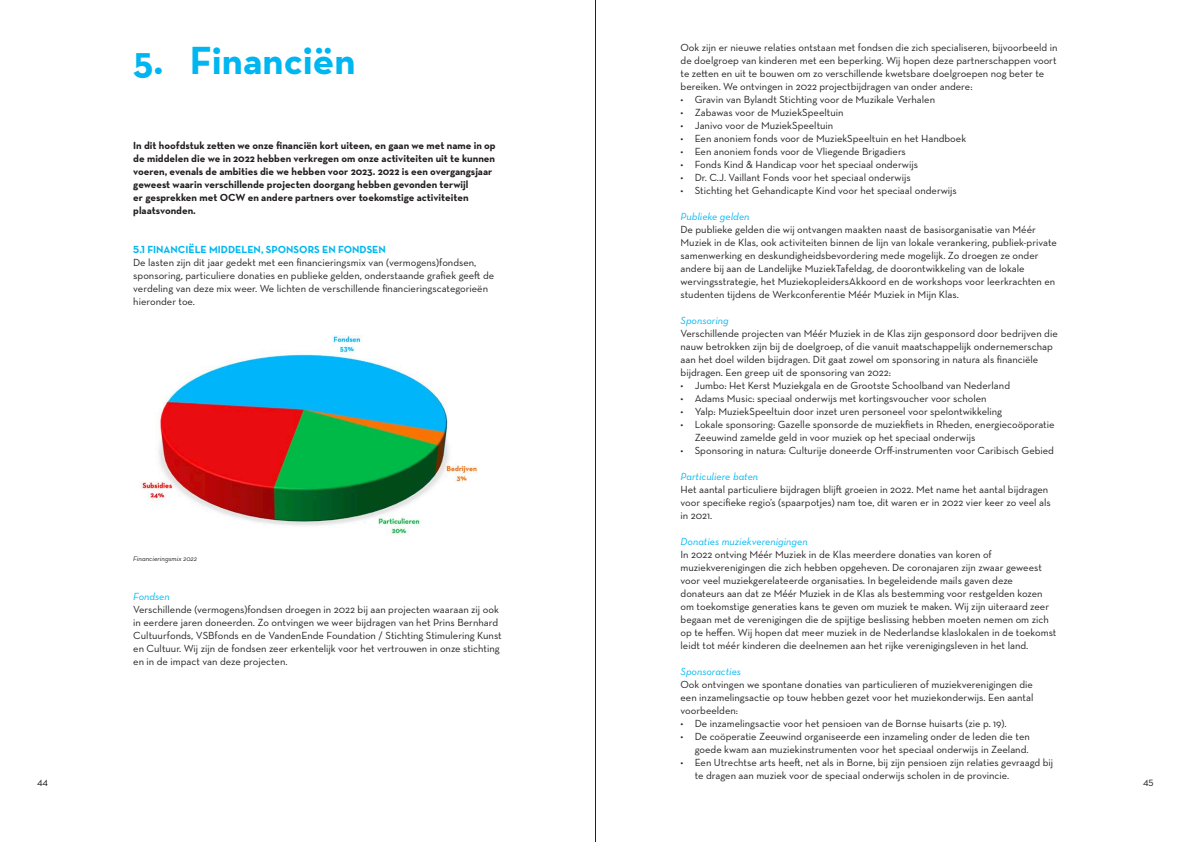
<style>
.page{position:relative;width:1191px;height:842px;background:#fff}
.page>*{position:absolute;margin:0;border:0;box-sizing:border-box;transform-origin:0 0}
._02_H-1{font:700 40px "Neutraface Text";color:#00b6f0}
._01_Brood{font:10.5px/13px "Neutraface Text";color:#231f20}
._01A_Opsomming{font:10.5px/13px "Neutraface Text";color:#231f20}
._01_Brood-2{font:700 10.5px/13px "Neutraface Text";color:#231f20}
._05_H-4_Italic{font:italic 10.5px "Neutraface Text";color:#00b6f0}
._03_H-2{font:700 10.5px "Neutraface Text";color:#00b6f0}
.Bijschriften{font:italic 7px "Neutraface Text";color:#231f20}
</style>
<div class="page">
<hr style="left:595px;top:0;width:1px;height:842px;background:#231f20">
<img style="left:140px;top:336px;width:338px;height:200px">
<p class="_02_H-1" style="left:133px;top:34px;width:224px">5. Financiën</p>
<p class="_01_Brood" style="left:680px;top:40px;width:378px">Ook zijn er nieuwe relaties ontstaan met fondsen die zich specialiseren, bijvoorbeeld in de doelgroep van kinderen met een beperking. Wij hopen deze partnerschappen voort te zetten en uit te bouwen om zo verschillende kwetsbare doelgroepen nog beter te bereiken. We ontvingen in 2022 projectbijdragen van onder andere:</p>
<p class="_01A_Opsomming" style="left:680px;top:92px;width:256px">• Gravin van Bylandt Stichting voor de Muzikale Verhalen</p>
<p class="_01A_Opsomming" style="left:680px;top:105px;width:164px">• Zabawas voor de MuziekSpeeltuin</p>
<p class="_01A_Opsomming" style="left:680px;top:118px;width:154px">• Janivo voor de MuziekSpeeltuin</p>
<p class="_01A_Opsomming" style="left:680px;top:131px;width:287px">• Een anoniem fonds voor de MuziekSpeeltuin en het Handboek</p>
<p class="_01A_Opsomming" style="left:680px;top:144px;width:227px">• Een anoniem fonds voor de Vliegende Brigadiers</p>
<p class="_01A_Opsomming" style="left:680px;top:157px;width:239px">• Fonds Kind &amp; Handicap voor het speciaal onderwijs</p>
<p class="_01A_Opsomming" style="left:680px;top:170px;width:232px">• Dr. C.J. Vaillant Fonds voor het speciaal onderwijs</p>
<p class="_01A_Opsomming" style="left:680px;top:183px;width:278px">• Stichting het Gehandicapte Kind voor het speciaal onderwijs</p>
<p class="_05_H-4_Italic" style="left:680px;top:210px;width:70px">Publieke gelden</p>
<p class="_01_Brood" style="left:680px;top:222px;width:378px">De publieke gelden die wij ontvangen maakten naast de basisorganisatie van Méér Muziek in de Klas, ook activiteiten binnen de lijn van lokale verankering, publiek-private samenwerking en deskundigheidsbevordering mede mogelijk. Zo droegen ze onder andere bij aan de Landelijke MuziekTafeldag, de doorontwikkeling van de lokale wervingsstrategie, het MuziekopleidersAkkoord en de workshops voor leerkrachten en studenten tijdens de Werkconferentie Méér Muziek in Mijn Klas.</p>
<p class="_05_H-4_Italic" style="left:680px;top:314px;width:50px">Sponsoring</p>
<p class="_01_Brood" style="left:680px;top:326px;width:379px">Verschillende projecten van Méér Muziek in de Klas zijn gesponsord door bedrijven die nauw betrokken zijn bij de doelgroep, of die vanuit maatschappelijk ondernemerschap aan het doel wilden bijdragen. Dit gaat zowel om sponsoring in natura als financiële bijdragen. Een greep uit de sponsoring van 2022:</p>
<p class="_01A_Opsomming" style="left:680px;top:378px;width:331px">• Jumbo: Het Kerst Muziekgala en de Grootste Schoolband van Nederland</p>
<p class="_01A_Opsomming" style="left:680px;top:391px;width:307px">• Adams Music: speciaal onderwijs met kortingsvoucher voor scholen</p>
<p class="_01A_Opsomming" style="left:680px;top:404px;width:323px">• Yalp: MuziekSpeeltuin door inzet uren personeel voor spelontwikkeling</p>
<p class="_01A_Opsomming" style="left:694px;top:417px;width:361px;text-indent:-14px">• Lokale sponsoring: Gazelle sponsorde de muziekfiets in Rheden, energiecoöporatie<br>Zeeuwind zamelde geld in voor muziek op het speciaal onderwijs</p>
<p class="_01A_Opsomming" style="left:680px;top:443px;width:375px">• Sponsoring in natura: Culturije doneerde Orff-instrumenten voor Caribisch Gebied</p>
<p class="_05_H-4_Italic" style="left:680px;top:470px;width:79px">Particuliere baten</p>
<p class="_01_Brood" style="left:680px;top:482px;width:372px">Het aantal particuliere bijdragen blijft groeien in 2022. Met name het aantal bijdragen voor specifieke regio’s (spaarpotjes) nam toe, dit waren er in 2022 vier keer zo veel als in 2021.</p>
<p class="_05_H-4_Italic" style="left:680px;top:535px;width:129px">Donaties muziekverenigingen</p>
<p class="_01_Brood" style="left:680px;top:547px;width:377px">In 2022 ontving Méér Muziek in de Klas meerdere donaties van koren of muziekverenigingen die zich hebben opgeheven. De coronajaren zijn zwaar geweest voor veel muziekgerelateerde organisaties. In begeleidende mails gaven deze donateurs aan dat ze Méér Muziek in de Klas als bestemming voor restgelden kozen om toekomstige generaties kans te geven om muziek te maken. Wij zijn uiteraard zeer begaan met de verenigingen die de spijtige beslissing hebben moeten nemen om zich op te heffen. Wij hopen dat meer muziek in de Nederlandse klaslokalen in de toekomst leidt tot méér kinderen die deelnemen aan het rijke verenigingsleven in het land.</p>
<p class="_05_H-4_Italic" style="left:680px;top:665px;width:62px">Sponsoracties</p>
<p class="_01_Brood" style="left:680px;top:677px;width:354px;text-align:justify">Ook ontvingen we spontane donaties van particulieren of muziekverenigingen die een inzamelingsactie op touw hebben gezet voor het muziekonderwijs. Een aantal voorbeelden:</p>
<p class="_01A_Opsomming" style="left:680px;top:716px;width:327px">• De inzamelingsactie voor het pensioen van de Bornse huisarts (zie p. 19).</p>
<p class="_01A_Opsomming" style="left:680px;top:729px;width:351px;text-align:right">• De coöperatie Zeeuwind organiseerde een inzameling onder de leden die ten goede kwam aan muziekinstrumenten voor het speciaal onderwijs in Zeeland.</p>
<p class="_01A_Opsomming" style="left:694px;top:755px;width:360px;text-indent:-14px">• Een Utrechtse arts heeft, net als in Borne, bij zijn pensioen zijn relaties gevraagd bij te dragen aan muziek voor de speciaal onderwijs scholen in de provincie.</p>
<p class="_01_Brood-2" style="left:133px;top:139px;width:364px">In dit hoofdstuk zetten we onze financiën kort uiteen, en gaan we met name in op de middelen die we in 2022 hebben verkregen om onze activiteiten uit te kunnen voeren, evenals de ambities die we hebben voor 2023. 2022 is een overgangsjaar geweest waarin verschillende projecten doorgang hebben gevonden terwijl<br>er gesprekken met OCW en andere partners over toekomstige activiteiten plaatsvonden.</p>
<p class="_03_H-2" style="left:133px;top:243px;width:254px">5.1 FINANCIËLE MIDDELEN, SPONSORS EN FONDSEN</p>
<p class="_01_Brood" style="left:133px;top:256px;width:362px">De lasten zijn dit jaar gedekt met een financieringsmix van (vermogens)fondsen, sponsoring, particuliere donaties en publieke gelden, onderstaande grafiek geeft de verdeling van deze mix weer. We lichten de verschillende financieringscategorieën hieronder toe.</p>
<p class="Bijschriften" style="left:133px;top:554px;width:65px">Financieringsmix 2022</p>
<p class="_05_H-4_Italic" style="left:133px;top:590px;width:38px">Fondsen</p>
<p class="_01_Brood" style="left:133px;top:603px;width:370px">Verschillende (vermogens)fondsen droegen in 2022 bij aan projecten waaraan zij ook in eerdere jaren doneerden. Zo ontvingen we weer bijdragen van het Prins Bernhard Cultuurfonds, VSBfonds en de VandenEnde Foundation / Stichting Stimulering Kunst en Cultuur. Wij zijn de fondsen zeer erkentelijk voor het vertrouwen in onze stichting en in de impact van deze projecten.</p>
<p class="_01_Brood" style="left:37px;top:775px;width:12px">44</p>
<p class="_01_Brood" style="left:1143px;top:775px;width:12px">45</p>
</div>
